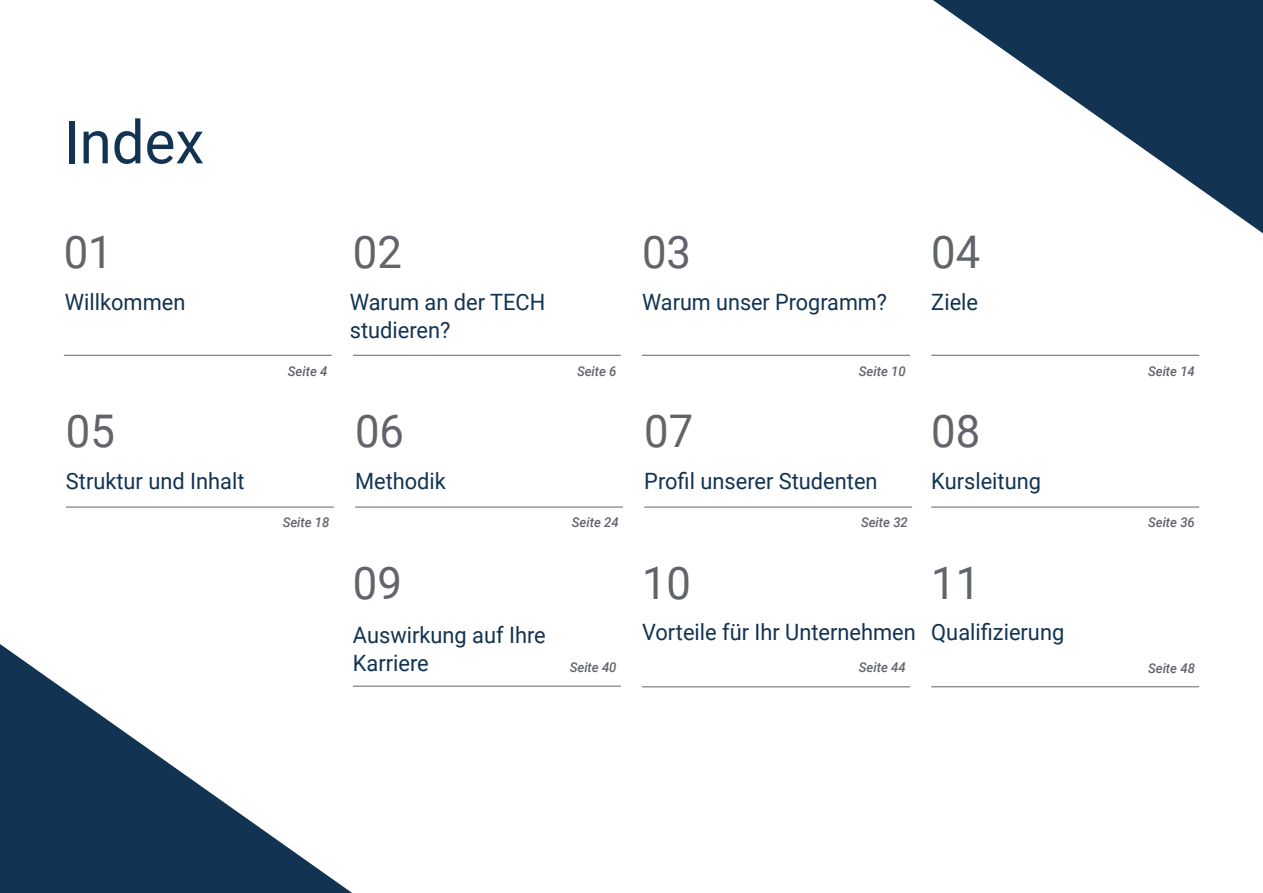
<style>
.page{position:relative;width:1263px;height:893px;background:#fff}
.page>*{position:absolute;margin:0;border:0;box-sizing:border-box;transform-origin:0 0}
.t1{font:60px "Roboto";color:#123352}
.t2{font:45px "Roboto";color:#61646a}
.t3{font:22.5px/28.5px "Roboto";color:#123352}
.t4{font:22.5px "Roboto";color:#123352;scale:.96 1}
.t5{font:italic 500 13.5px "Roboto";color:#61646a}
</style>
<div class="page">
<hr style="left:64px;top:355px;width:268px;height:1px;background:#61646a">
<hr style="left:66px;top:507px;width:268px;height:1px;background:#61646a">
<hr style="left:931px;top:507px;width:268px;height:1px;background:#61646a">
<hr style="left:353px;top:355px;width:268px;height:1px;background:#61646a">
<hr style="left:355px;top:507px;width:268px;height:1px;background:#61646a">
<hr style="left:353px;top:686px;width:268px;height:1px;background:#61646a">
<hr style="left:642px;top:355px;width:268px;height:1px;background:#61646a">
<hr style="left:644px;top:507px;width:268px;height:1px;background:#61646a">
<hr style="left:931px;top:355px;width:268px;height:1px;background:#61646a">
<svg style="left:0;top:644px;width:352px;height:249px"></svg>
<svg style="left:933px;top:0;width:330px;height:233px"></svg>
<hr style="left:642px;top:686px;width:268px;height:1px;background:#61646a">
<hr style="left:931px;top:686px;width:268px;height:1px;background:#61646a">
<h1 class="t1" style="left:64px;top:100px;width:142px">Index</h1>
<h2 class="t2" style="left:64px;top:220px;width:51px">01</h2>
<h2 class="t2" style="left:353px;top:220px;width:51px">02</h2>
<h2 class="t2" style="left:642px;top:220px;width:51px">03</h2>
<h2 class="t2" style="left:931px;top:220px;width:51px">04</h2>
<p class="t3" style="left:65px;top:287px;width:122px">Willkommen</p>
<p class="t3" style="left:931px;top:287px;width:48px">Ziele</p>
<p class="t3" style="left:350px;top:287px;width:197px">Warum an der TECH studieren?</p>
<p class="t4" style="left:642px;top:286px;width:257px">Warum unser Programm?</p>
<p class="t5" style="left:288px;top:362px;width:41px">Seite 4</p>
<p class="t5" style="left:577px;top:362px;width:41px">Seite 6</p>
<p class="t5" style="left:859px;top:362px;width:48px">Seite 10</p>
<h2 class="t2" style="left:644px;top:399px;width:51px">07</h2>
<h2 class="t2" style="left:66px;top:400px;width:51px">05</h2>
<h2 class="t2" style="left:931px;top:400px;width:51px">08</h2>
<h2 class="t2" style="left:355px;top:400px;width:51px">06</h2>
<p class="t3" style="left:66px;top:466px;width:180px">Struktur und Inhalt</p>
<p class="t3" style="left:355px;top:466px;width:92px">Methodik</p>
<p class="t3" style="left:644px;top:466px;width:235px">Profil unserer Studenten</p>
<p class="t3" style="left:931px;top:466px;width:111px">Kursleitung</p>
<p class="t5" style="left:1148px;top:362px;width:48px">Seite 14</p>
<p class="t5" style="left:283px;top:513px;width:48px">Seite 18</p>
<p class="t5" style="left:1148px;top:513px;width:48px">Seite 36</p>
<p class="t5" style="left:572px;top:513px;width:48px">Seite 24</p>
<p class="t5" style="left:861px;top:513px;width:48px">Seite 32</p>
<h2 class="t2" style="left:353px;top:551px;width:51px">09</h2>
<p class="t3" style="left:353px;top:619px;width:194px">Auswirkung auf Ihre<br>Karriere</p>
<p class="t5" style="left:570px;top:658px;width:48px">Seite 40</p>
<h2 class="t2" style="left:642px;top:551px;width:51px">10</h2>
<h2 class="t2" style="left:931px;top:551px;width:51px">11</h2>
<p class="t3" style="left:642px;top:617px;width:424px">Vorteile für Ihr Unternehmen Qualifizierung</p>
<p class="t5" style="left:859px;top:658px;width:48px">Seite 44</p>
<p class="t5" style="left:1148px;top:659px;width:48px">Seite 48</p>
</div>
